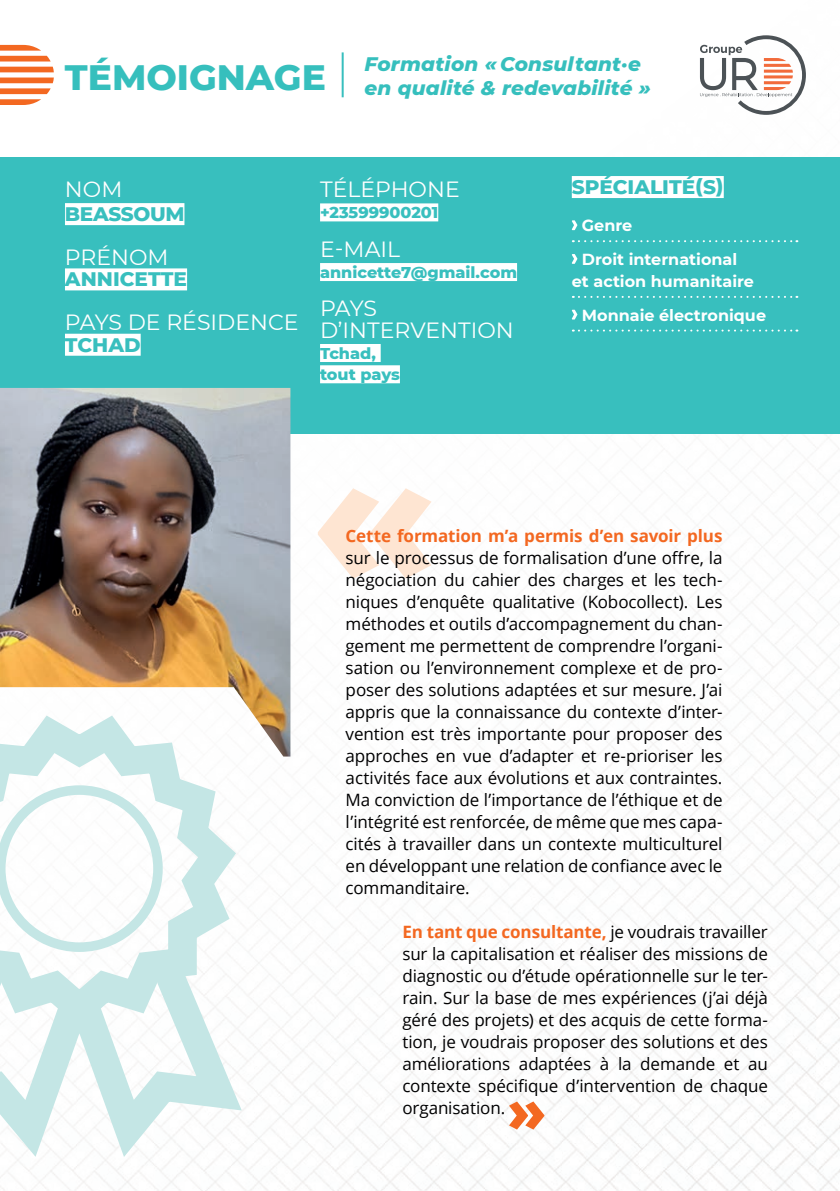
<style>
.page{position:relative;width:840px;height:1191px;background:#fff}
.page>*{position:absolute;margin:0;border:0;box-sizing:border-box;transform-origin:0 0}
.t1{font:800 36px "Montserrat";color:#36bfbd}
.t2{font:22px/21.2px "Montserrat";color:#fff}
.t3{font:italic 800 20px/24px "Montserrat";letter-spacing:.01em;color:#36bfbd}
.t4{font:800 20px "Montserrat";color:#38bfbe}
.t5{font:800 20px "Montserrat";letter-spacing:-.02em;color:#38bfbe}
.t6{font:17px/22px "Open Sans";letter-spacing:-.005em;color:#000001;text-align:justify}
.t7{font:700 17px "Open Sans";letter-spacing:-.01em;color:#f36821}
.t8{font:700 16px/33.6px "Montserrat";color:#fff}
.t9{font:800 16px/21.2px "Montserrat";color:#38bfbe}
.s1{font-weight:700;color:#f36821}
</style>
<div class="page">
<img style="left:1px;top:44px;width:838px;height:1147px">
<div style="left:0;top:158px;width:839px;height:276px;background:#38bfbe"></div>
<div style="left:65px;top:203px;width:119px;height:22px;background:#fff"></div>
<div style="left:65px;top:268px;width:122px;height:22px;background:#fff"></div>
<div style="left:65px;top:334px;width:76px;height:22px;background:#fff"></div>
<div style="left:320px;top:203px;width:118px;height:18px;background:#fff"></div>
<div style="left:320px;top:263px;width:196px;height:18px;background:#fff"></div>
<div style="left:320px;top:344px;width:60px;height:18px;background:#fff"></div>
<div style="left:320px;top:365px;width:79px;height:18px;background:#fff"></div>
<img style="left:0;top:388px;width:290px;height:368px">
<div style="left:571px;top:176px;width:152px;height:22px;background:#fff"></div>
<svg style="left:572px;top:240px;width:225px;height:2px"></svg>
<svg style="left:572px;top:296px;width:225px;height:2px"></svg>
<svg style="left:572px;top:329px;width:225px;height:2px"></svg>
<svg style="left:571px;top:220px;width:6px;height:10px"></svg>
<svg style="left:571px;top:254px;width:6px;height:10px"></svg>
<svg style="left:571px;top:310px;width:6px;height:9px"></svg>
<div style="left:65px;top:62px;width:265px;height:36px;background:#fff"></div>
<svg style="left:699px;top:35px;width:106px;height:80px"></svg>
<hr style="left:341px;top:52px;width:2px;height:45px;background:#38bfbe">
<svg style="left:317px;top:488px;width:114px;height:91px"></svg>
<svg style="left:508px;top:1101px;width:36px;height:28px"></svg>
<svg style="left:0;top:45px;width:51px;height:16px"></svg>
<svg style="left:0;top:67px;width:54px;height:38px"></svg>
<svg style="left:0;top:940px;width:264px;height:242px"></svg>
<svg style="left:0;top:697px;width:255px;height:349px"></svg>
<h1 class="t1" style="left:65px;top:51px;width:262px">TÉMOIGNAGE</h1>
<p class="t3" style="left:364px;top:51px;width:287px">Formation « Consultant·e en qualité &amp; redevabilité »</p>
<p class="t2" style="left:65px;top:178px;width:59px">NOM</p>
<p class="t5" style="left:65px;top:199px;width:121px">BEASSOUM</p>
<p class="t2" style="left:65px;top:246px;width:105px">PRÉNOM</p>
<p class="t4" style="left:65px;top:265px;width:123px">ANNICETTE</p>
<p class="t2" style="left:65px;top:311px;width:235px">PAYS DE RÉSIDENCE</p>
<p class="t4" style="left:65px;top:330px;width:77px">TCHAD</p>
<p class="t2" style="left:320px;top:178px;width:141px">TÉLÉPHONE</p>
<p class="t9" style="left:320px;top:201px;width:120px">+23599900201</p>
<p class="t2" style="left:320px;top:237px;width:81px">E-MAIL</p>
<p class="t9" style="left:320px;top:261px;width:198px">annicette7@gmail.com</p>
<p class="t2" style="left:320px;top:297px;width:195px">PAYS<br>D’INTERVENTION</p>
<p class="t9" style="left:320px;top:342px;width:81px">Tchad, tout pays</p>
<p class="t4" style="left:571px;top:172px;width:153px">SPÉCIALITÉ(S)</p>
<p class="t8" style="left:581px;top:208px;width:157px">Genre<br>Droit international</p>
<p class="t8" style="left:581px;top:264px;width:185px;text-indent:-10px">et action humanitaire<br>Monnaie électronique</p>
<p class="t7" style="left:345px;top:524px;width:378px">Cette formation m’a permis d’en savoir plus</p>
<p class="t6" style="left:345px;top:546px;width:378px">sur le processus de formalisation d’une offre, la négociation du cahier des charges et les tech&shy;niques d’enquête qualitative (Kobocollect). Les méthodes et outils d’accompagnement du chan&shy;gement me permettent de comprendre l’organi&shy;sation ou l’environnement complexe et de pro&shy;poser des solutions adaptées et sur mesure. J’ai appris que la connaissance du contexte d’inter&shy;vention est très importante pour proposer des approches en vue d’adapter et re-prioriser les activités face aux évolutions et aux contraintes.<br>Ma conviction de l’importance de l’éthique et de l’intégrité est renforcée, de même que mes capa&shy;cités à travailler dans un contexte multiculturel en développant une relation de confiance avec le commanditaire.</p>
<p class="t6" style="left:402px;top:920px;width:367px"><span class="s1">En tant que consultante,</span> je voudrais travailler sur la capitalisation et réaliser des missions de diagnostic ou d’étude opérationnelle sur le ter&shy;rain. Sur la base de mes expériences (j’ai déjà géré des projets) et des acquis de cette forma&shy;tion, je voudrais proposer des solutions et des améliorations adaptées à la demande et au contexte spécifique d’intervention de chaque organisation.</p>
</div>
